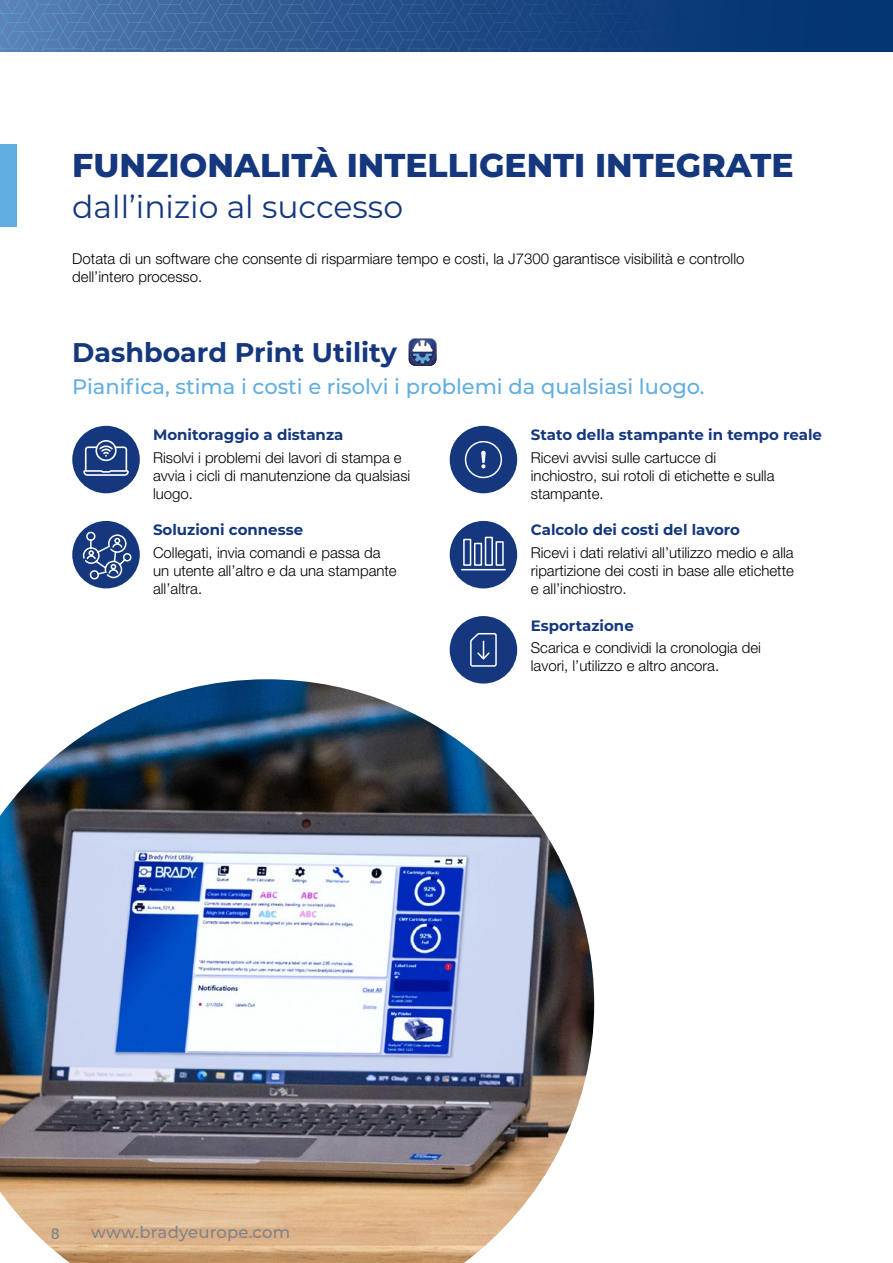
<style>
.page{position:relative;width:893px;height:1263px;background:#fff}
.page>*{position:absolute;margin:0;border:0;box-sizing:border-box;transform-origin:0 0}
.t1{font:800 33px "Montserrat";color:#14377d}
.t2{font:31.5px "Montserrat";color:#14377d}
.t3{font:700 27px "Montserrat";color:#14377d}
.t4{font:500 21px "Montserrat";color:#61aee1}
.t5{font:500 16.5px "Montserrat";letter-spacing:.01em;color:#81848a}
.t6{font:300 15px/18px "Helvetica Neue LT Pro";color:#000}
.t7{font:700 15px "Montserrat";color:#14377d}
.t8{font:500 15px "Helvetica Neue LT Pro";color:#81848a}
</style>
<div class="page">
<svg style="left:0;top:0;width:893px;height:51px;background:#26528b"></svg>
<div style="left:0;top:145px;width:16px;height:82px;background:#61aee1"></div>
<svg style="left:409px;top:338px;width:27px;height:28px"></svg>
<div style="left:72px;top:426px;width:68px;height:67px;background:#14377d;border-radius:50%"></div>
<div style="left:450px;top:426px;width:67px;height:67px;background:#14377d;border-radius:50%"></div>
<div style="left:72px;top:521px;width:68px;height:67px;background:#14377d;border-radius:50%"></div>
<div style="left:450px;top:521px;width:67px;height:67px;background:#14377d;border-radius:50%"></div>
<div style="left:450px;top:616px;width:67px;height:67px;background:#14377d;border-radius:50%"></div>
<svg style="left:470px;top:633px;width:27px;height:34px"></svg>
<svg style="left:461px;top:536px;width:45px;height:35px"></svg>
<svg style="left:481px;top:451px;width:5px;height:17px"></svg>
<div style="left:465px;top:441px;width:37px;height:37px;border:2px solid #fff;border-radius:50%"></div>
<svg style="left:82px;top:530px;width:50px;height:51px"></svg>
<svg style="left:83px;top:440px;width:46px;height:36px"></svg>
<img style="left:0;top:679px;width:594px;height:584px">
<h1 class="t1" style="left:72px;top:141px;width:723px">FUNZIONALITÀ INTELLIGENTI INTEGRATE</h1>
<h2 class="t2" style="left:72px;top:185px;width:332px">dall’inizio al successo</h2>
<p class="t6" style="left:72px;top:250px;width:674px">Dotata di un software che consente di risparmiare tempo e costi, la J7300 garantisce visibilità e controllo dell’intero processo.</p>
<h3 class="t3" style="left:72px;top:333px;width:326px">Dashboard Print Utility</h3>
<h3 class="t4" style="left:72px;top:372px;width:634px">Pianifica, stima i costi e risolvi i problemi da qualsiasi luogo.</h3>
<p class="t7" style="left:153px;top:424px;width:192px">Monitoraggio a distanza</p>
<p class="t6" style="left:153px;top:448px;width:259px">Risolvi i problemi dei lavori di stampa e avvia i cicli di manutenzione da qualsiasi luogo.</p>
<p class="t7" style="left:153px;top:519px;width:152px">Soluzioni connesse</p>
<p class="t6" style="left:153px;top:543px;width:245px">Collegati, invia comandi e passa da un utente all’altro e da una stampante all’altra.</p>
<p class="t7" style="left:531px;top:424px;width:293px">Stato della stampante in tempo reale</p>
<p class="t6" style="left:531px;top:448px;width:245px">Ricevi avvisi sulle cartucce di inchiostro, sui rotoli di etichette e sulla stampante.</p>
<p class="t7" style="left:531px;top:519px;width:211px">Calcolo dei costi del lavoro</p>
<p class="t6" style="left:531px;top:543px;width:265px;text-align:justify">Ricevi i dati relativi all’utilizzo medio e alla ripartizione dei costi in base alle etichette e all’inchiostro.</p>
<p class="t7" style="left:531px;top:614px;width:105px">Esportazione</p>
<p class="t6" style="left:531px;top:638px;width:232px">Scarica e condividi la cronologia dei lavori, l’utilizzo e altro ancora.</p>
<p class="t8" style="left:51px;top:1224px;width:10px">8</p>
<p class="t5" style="left:91px;top:1221px;width:200px">www.bradyeurope.com</p>
</div>
